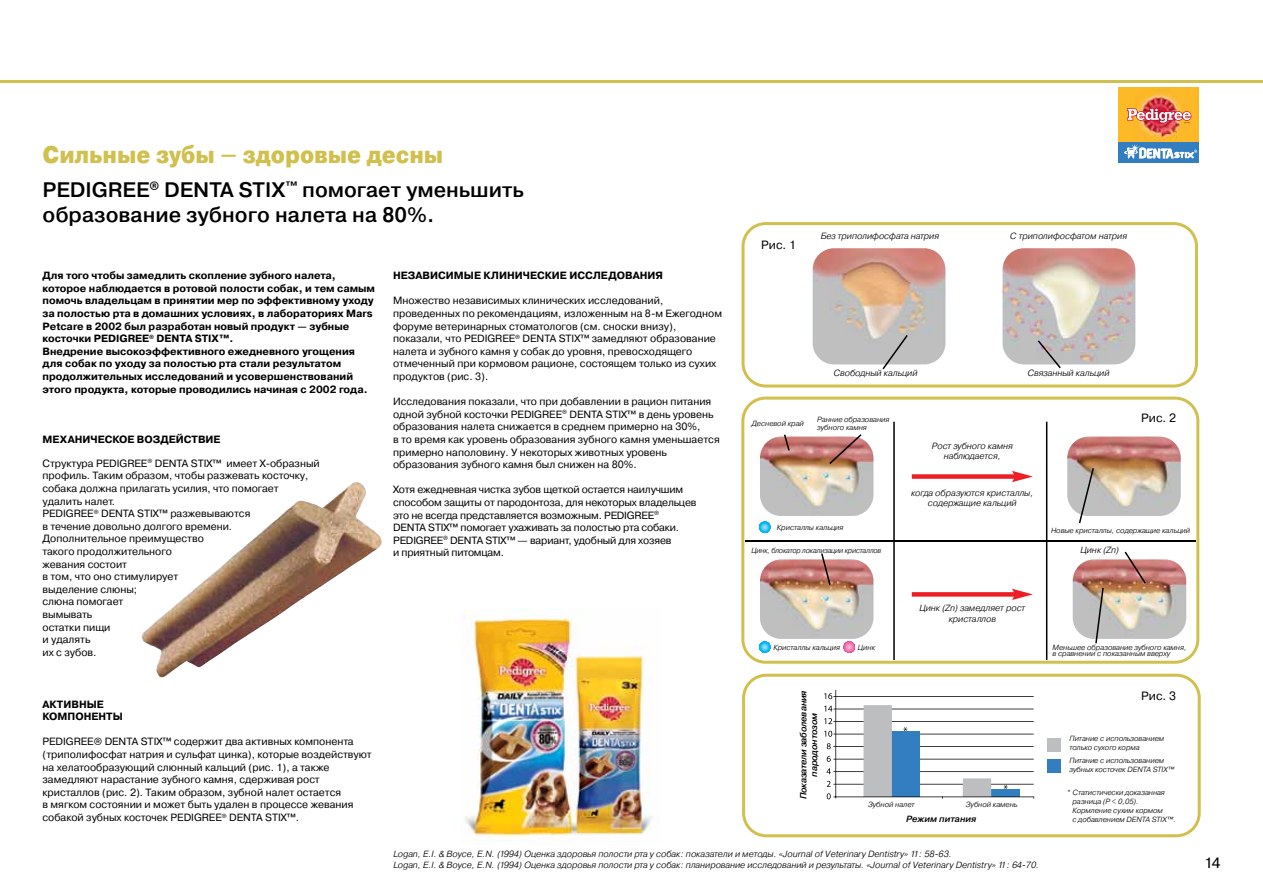
<style>
.page{position:relative;width:1263px;height:893px;background:#fff}
.page>*{position:absolute;margin:0;border:0;box-sizing:border-box;transform-origin:0 0}
.t1{font:24px "Pragmatica Cond Black C";color:#d0c04e}
.t2{font:21px/25.2px "Pragmatica Medium C";color:#000}
.t3{font:15px "Pragmatica Book C";color:#000}
.t4{font:12px "Pragmatica Book C";color:#000}
.t5{font:10.5px/12.6px "Pragmatica Book C";color:#000}
.t6{font:10.5px/12.6px "Pragmatica Bold C";color:#000}
.t7{font:italic 9px/10.8px "Pragmatica Light C";color:#000;text-align:center}
.t8{font:italic 9px/10.8px "Pragmatica Medium C";letter-spacing:-.02em;color:#000;text-align:center}
.t9{font:italic 9px "Pragmatica Medium C";color:#000}
.t10{font:italic 7.5px/9px "Pragmatica Light C";color:#000}
.t11{font:italic 7.5px "Pragmatica Light C";letter-spacing:-.02em;color:#000;scale:.96 1}
</style>
<div class="page">
<img style="left:1118px;top:88px;width:81px;height:54px">
<hr style="left:0;top:80px;width:1263px;height:2px;background:#d0c04e">
<svg style="left:741px;top:222px;width:457px;height:165px"></svg>
<svg style="left:742px;top:674px;width:459px;height:163px"></svg>
<img style="left:813px;top:248px;width:132px;height:116px">
<img style="left:1003px;top:248px;width:132px;height:116px">
<svg style="left:741px;top:397px;width:458px;height:267px"></svg>
<img style="left:760px;top:437px;width:113px;height:79px">
<img style="left:760px;top:559px;width:61px;height:80px">
<img style="left:1146px;top:559px;width:40px;height:80px">
<img style="left:1067px;top:437px;width:114px;height:79px">
<svg style="left:882px;top:335px;width:26px;height:34px"></svg>
<svg style="left:1038px;top:340px;width:23px;height:28px"></svg>
<hr style="left:893px;top:422px;width:2px;height:238px;background:#000">
<hr style="left:1046px;top:422px;width:1px;height:238px;background:#000">
<hr style="left:745px;top:540px;width:450px;height:2px;background:#000">
<svg style="left:759px;top:641px;width:11px;height:12px"></svg>
<svg style="left:759px;top:522px;width:11px;height:11px"></svg>
<svg style="left:912px;top:471px;width:121px;height:11px"></svg>
<svg style="left:1079px;top:468px;width:15px;height:55px"></svg>
<svg style="left:784px;top:434px;width:6px;height:17px"></svg>
<svg style="left:829px;top:434px;width:32px;height:30px"></svg>
<svg style="left:821px;top:552px;width:325px;height:101px"></svg>
<svg style="left:141px;top:482px;width:239px;height:193px"></svg>
<img style="left:146px;top:484px;width:205px;height:146px">
<img style="left:464px;top:609px;width:188px;height:228px">
<div style="left:1118px;top:142px;width:81px;height:20px;background:#327ec1"></div>
<svg style="left:1124px;top:144px;width:73px;height:15px"></svg>
<svg style="left:1127px;top:108px;width:64px;height:15px"></svg>
<h1 class="t1" style="left:43px;top:141px;width:402px">Сильные зубы — здоровые десны</h1>
<h2 class="t2" style="left:43px;top:177px;width:483px">PEDIGREE<sup>®</sup> DENTA STIX<sup>™</sup> помогает уменьшить образование зубного налета на 80%.</h2>
<p class="t6" style="left:43px;top:269px;width:334px">Для того чтобы замедлить скопление зубного налета, которое наблюдается в ротовой полости собак, и тем самым помочь владельцам в принятии мер по эффективному уходу за полостью рта в домашних условиях, в лабораториях Mars Petcare в 2002 был разработан новый продукт — зубные косточки PEDIGREE<sup>®</sup> DENTA STIX™.<br>Внедрение высокоэффективного ежедневного угощения для собак по уходу за полостью рта стали результатом продолжительных исследований и усовершенствований этого продукта, которые проводились начиная с 2002 года.</p>
<p class="t6" style="left:43px;top:433px;width:180px">МЕХАНИЧЕСКОЕ ВОЗДЕЙСТВИЕ</p>
<p class="t5" style="left:43px;top:457px;width:279px">Структура PEDIGREE<sup>®</sup> DENTA STIX™ имеет Х-образный профиль. Таким образом, чтобы разжевать косточку, собака должна прилагать усилия, что помогает удалить налет.<br>PEDIGREE<sup>®</sup> DENTA STIX™ разжевываются<br>в течение довольно долгого времени.<br>Дополнительное преимущество<br>такого продолжительного<br>жевания состоит<br>в том, что оно стимулирует<br>выделение слюны;<br>слюна помогает<br>вымывать<br>остатки пищи<br>и удалять<br>их с зубов.</p>
<p class="t6" style="left:43px;top:698px;width:82px">АКТИВНЫЕ<br>КОМПОНЕНТЫ</p>
<p class="t5" style="left:43px;top:736px;width:331px">PEDIGREE® DENTA STIX™ содержит два активных компонента (триполифосфат натрия и сульфат цинка), которые воздействуют на хелатообразующий слюнный кальций (рис. 1), а также замедляют нарастание зубного камня, сдерживая рост кристаллов (рис. 2). Таким образом, зубной налет остается<br>в мягком состоянии и может быть удален в процессе жевания собакой зубных косточек PEDIGREE<sup>®</sup> DENTA STIX™.</p>
<p class="t6" style="left:393px;top:269px;width:271px">НЕЗАВИСИМЫЕ КЛИНИЧЕСКИЕ ИССЛЕДОВАНИЯ</p>
<p class="t5" style="left:393px;top:295px;width:330px">Множество независимых клинических исследований, проведенных по рекомендациям, изложенным на 8-м Ежегодном форуме ветеринарных стоматологов (см. сноски внизу), показали, что PEDIGREE<sup>®</sup> DENTA STIX™ замедляют образование налета и зубного камня у собак до уровня, превосходящего отмеченный при кормовом рационе, состоящем только из сухих продуктов (рис. 3).</p>
<p class="t5" style="left:393px;top:395px;width:328px">Исследования показали, что при добавлении в рацион питания одной зубной косточки PEDIGREE<sup>®</sup> DENTA STIX™ в день уровень образования налета снижается в среднем примерно на 30%,<br>в то время как уровень образования зубного камня уменьшается примерно наполовину. У некоторых животных уровень образования зубного камня был снижен на 80%.</p>
<p class="t5" style="left:393px;top:484px;width:305px">Хотя ежедневная чистка зубов щеткой остается наилучшим способом защиты от пародонтоза, для некоторых владельцев это не всегда представляется возможным. PEDIGREE<sup>®<br></sup>DENTA STIX™ помогает ухаживать за полостью рта собаки.<br>PEDIGREE<sup>®</sup> DENTA STIX™ — вариант, удобный для хозяев<br>и приятный питомцам.</p>
<p class="t4" style="left:761px;top:238px;width:36px">Рис. 1</p>
<p class="t7" style="left:821px;top:231px;width:120px">Без триполифосфата натрия</p>
<p class="t7" style="left:1010px;top:231px;width:119px">С триполифосфатом натрия</p>
<p class="t7" style="left:833px;top:368px;width:86px">Свободный кальций</p>
<p class="t7" style="left:1027px;top:368px;width:84px">Связанный кальций</p>
<p class="t10" style="left:752px;top:419px;width:54px">Десневой край</p>
<p class="t10" style="left:817px;top:416px;width:74px;line-height:7.5px">Ранние образования зубного камня</p>
<p class="t7" style="left:932px;top:440px;width:83px">Рост зубного камня наблюдается,</p>
<p class="t7" style="left:911px;top:487px;width:124px">когда образуются кристаллы, содержащие кальций</p>
<p class="t4" style="left:1141px;top:411px;width:36px">Рис. 2</p>
<p class="t10" style="left:777px;top:523px;width:68px">Кристаллы кальция</p>
<p class="t10" style="left:1051px;top:526px;width:141px">Новые кристаллы, содержащие кальций</p>
<p class="t11" style="left:752px;top:546px;width:137px">Цинк, блокатор локализации кристаллов</p>
<p class="t7" style="left:1080px;top:545px;width:40px">Цинк (Zn)</p>
<p class="t10" style="left:773px;top:643px;width:68px">Кристаллы кальция</p>
<p class="t8" style="left:798px;top:799px;width:111px;rotate:-90deg">Показатели заболевания пародонтозом</p>
<p class="t10" style="left:858px;top:643px;width:19px">Цинк</p>
<p class="t7" style="left:919px;top:603px;width:107px">Цинк (Zn) замедляет рост кристаллов</p>
<p class="t10" style="left:868px;top:800px;width:48px">Зубной налет</p>
<p class="t10" style="left:966px;top:800px;width:53px">Зубной камень</p>
<p class="t9" style="left:906px;top:814px;width:72px">Режим питания</p>
<p class="t10" style="left:1052px;top:644px;width:136px;line-height:6px">Меньшее образование зубного камня, в сравнении с показанным вверху</p>
<p class="t4" style="left:1141px;top:690px;width:36px">Рис. 3</p>
<p class="t10" style="left:1069px;top:734px;width:96px">Питание с использованием только сухого корма</p>
<p class="t10" style="left:1069px;top:756px;width:106px">Питание с использованием зубных косточек DENTA STIX™</p>
<p class="t10" style="left:1072px;top:788px;width:105px;text-indent:-6px">* Статистически доказанная разница (P &lt; 0,05).<br>Кормление сухим кормом<br>с добавлением DENTA STIX™.</p>
<p class="t7" style="left:393px;top:849px;width:647px;text-align:left">Logan, E.I. &amp; Boyce, E.N. (1994) Оценка здоровья полости рта у собак: показатели и методы. «Journal of Veterinary Dentistry» 11: 58-63.<br>Logan, E.I. &amp; Boyce, E.N. (1994) Оценка здоровья полости рта у собак: планирование исследований и результаты. «Journal of Veterinary Dentistry» 11: 64-70.</p>
<h3 class="t3" style="left:1204px;top:855px;width:18px">14</h3>
</div>
